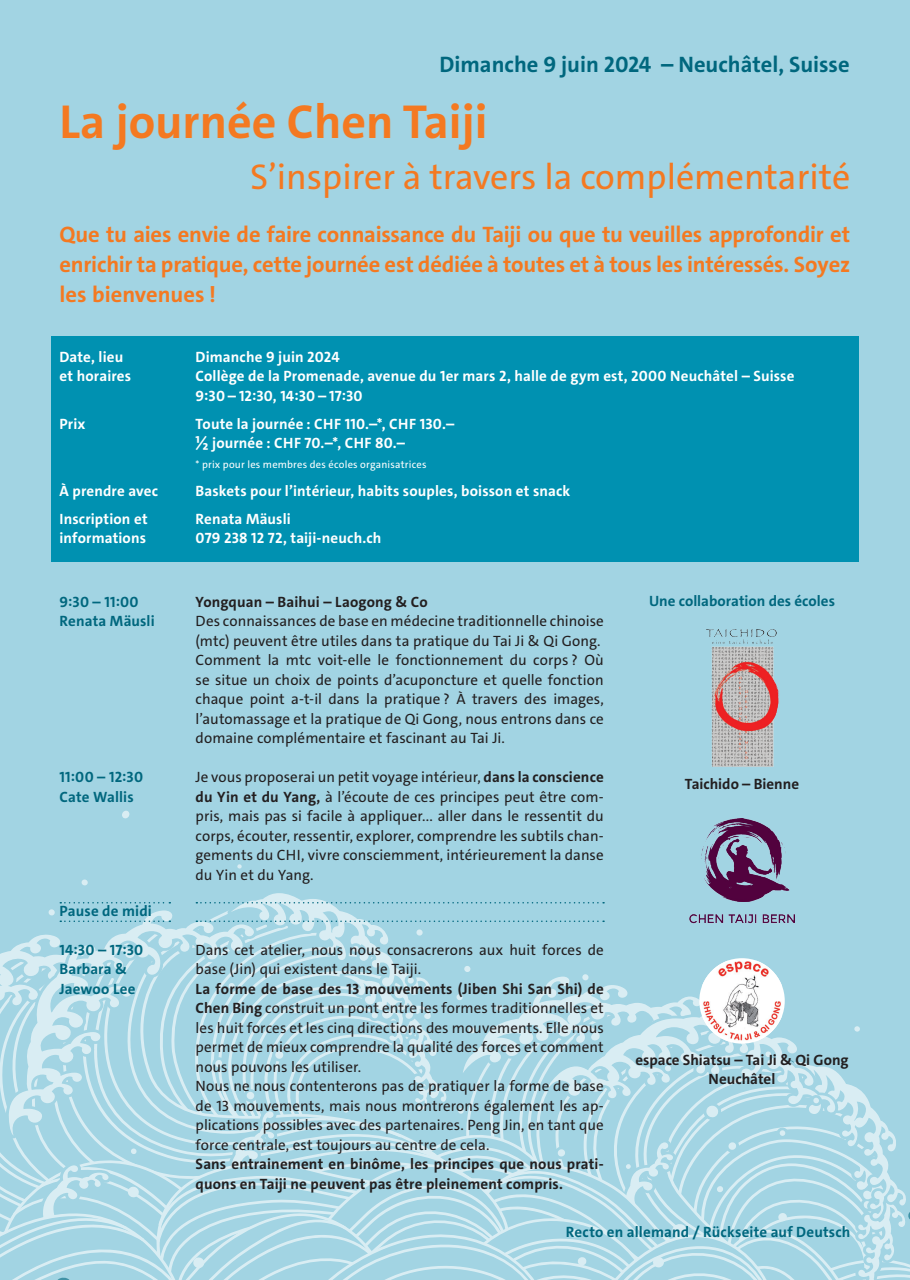
<style>
.page{position:relative;width:910px;height:1280px;background:#a2d4e3}
.page>*{position:absolute;margin:0;border:0;box-sizing:border-box;transform-origin:0 0}
.t1{font:700 48px "The Sans";color:#f47921}
.t2{font:36px "The Sans";color:#f47921}
.t3{font:700 22.5px/30px "The Sans";letter-spacing:-.005em;color:#f47921;text-align:justify}
.t4{font:700 22.5px "The Sans";color:#00677e}
.t5{font:15px/19.5px "The Sans";letter-spacing:.005em;color:#231f20}
.t6{font:700 15px/19.5px "The Sans";letter-spacing:.01em;color:#fff}
.t7{font:700 15px/19.5px "The Sans";letter-spacing:.005em;color:#231f20;text-align:center}
.t8{font:700 15px/19.5px "The Sans";letter-spacing:.005em;color:#00677e}
.t9{font:10.5px "The Sans";letter-spacing:.02em;color:#fff}
.s1{font-weight:700}
</style>
<div class="page">
<svg style="left:122px;top:810px;width:8px;height:9px"></svg>
<svg style="left:237px;top:864px;width:5px;height:5px"></svg>
<img style="left:706px;top:629px;width:73px;height:138px">
<div style="left:51px;top:336px;width:808px;height:225px;background:#0091b1"></div>
<img style="left:702px;top:818px;width:84px;height:59px">
<svg style="left:0;top:877px;width:910px;height:403px"></svg>
<h3 class="t4" style="left:439px;top:50px;width:412px">Dimanche 9 juin 2024 – Neuchâtel, Suisse</h3>
<h1 class="t1" style="left:60px;top:91px;width:429px">La journée Chen Taiji</h1>
<h2 class="t2" style="left:250px;top:154px;width:602px">S’inspirer à travers la complémentarité</h2>
<h3 class="t3" style="left:60px;top:220px;width:792px">Que tu aies envie de faire connaissance du Taiji ou que tu veuilles approfondir et enrichir ta pratique, cette journée est dédiée à toutes et à tous les intéressés. Soyez les bienvenues !</h3>
<p class="t6" style="left:60px;top:347px;width:73px">Date, lieu et horaires</p>
<p class="t6" style="left:60px;top:414px;width:27px">Prix</p>
<p class="t6" style="left:60px;top:477px;width:100px;line-height:28px">À prendre avec<br>Inscription et</p>
<p class="t6" style="left:60px;top:529px;width:88px">informations</p>
<p class="t8" style="left:60px;top:592px;width:97px">9:30 – 11:00<br>Renata Mäusli</p>
<p class="t8" style="left:60px;top:767px;width:85px">11:00 – 12:30<br>Cate Wallis</p>
<p class="t8" style="left:60px;top:901px;width:94px">Pause de midi</p>
<p class="t8" style="left:60px;top:940px;width:85px">14:30 – 17:30<br>Barbara &amp;<br>Jaewoo Lee</p>
<p class="t6" style="left:196px;top:347px;width:600px">Dimanche 9 juin 2024<br>Collège de la Promenade, avenue du 1er mars 2, halle de gym est, 2000 Neuchâtel – Suisse<br>9:30 – 12:30, 14:30 – 17:30</p>
<p class="t6" style="left:196px;top:414px;width:260px">Toute la journée : CHF 110.–*, CHF 130.– ½ journée : CHF 70.–*, CHF 80.–</p>
<p class="t9" style="left:196px;top:458px;width:232px">* prix pour les membres des écoles organisatrices</p>
<p class="t6" style="left:196px;top:477px;width:376px;line-height:28px">Baskets pour l’intérieur, habits souples, boisson et snack<br>Renata Mäusli</p>
<p class="t6" style="left:196px;top:529px;width:187px">079 238 12 72, taiji-neuch.ch</p>
<p class="t7" style="left:196px;top:592px;width:234px">Yongquan – Baihui – Laogong &amp; Co</p>
<p class="t5" style="left:196px;top:611px;width:410px">Des connaissances de base en médecine traditionnelle chinoise (mtc) peuvent être utiles dans ta pratique du Tai Ji &amp; Qi Gong.<br>Comment la mtc voit-elle le fonctionnement du corps ? Où se situe un choix de points d’acuponcture et quelle fonction chaque point a-t-il dans la pratique ? À travers des images, l’automassage et la pratique de Qi Gong, nous entrons dans ce domaine complémentaire et fascinant au Tai Ji.</p>
<p class="t5" style="left:196px;top:767px;width:410px;text-align:justify">Je vous proposerai un petit voyage intérieur, <span class="s1">dans la conscience du Yin et du Yang,</span> à l’écoute de ces principes peut être com&shy;pris, mais pas si facile à appliquer... aller dans le ressentit du corps, écouter, ressentir, explorer, comprendre les subtils chan&shy;gements du CHI, vivre consciemment, intérieurement la danse du Yin et du Yang.</p>
<p class="t5" style="left:196px;top:940px;width:410px">Dans cet atelier, nous nous consacrerons aux huit forces de base (Jin) qui existent dans le Taiji.</p>
<p class="t5" style="left:196px;top:979px;width:410px"><span class="s1">La forme de base des 13 mouvements (Jiben Shi San Shi) de Chen Bing</span> construit un pont entre les formes traditionnelles et les huit forces et les cinq directions des mouvements. Elle nous permet de mieux comprendre la qualité des forces et comment nous pouvons les utiliser.<br>Nous ne nous contenterons pas de pratiquer la forme de base de 13 mouvements, mais nous montrerons également les ap&shy;plications possibles avec des partenaires. Peng Jin, en tant que force centrale, est toujours au centre de cela.</p>
<p class="t7" style="left:196px;top:1155px;width:410px;text-align:left">Sans entrainement en binôme, les principes que nous prati&shy;quons en Taiji ne peuvent pas être pleinement compris.</p>
<p class="t8" style="left:649px;top:592px;width:188px">Une collaboration des écoles</p>
<p class="t7" style="left:685px;top:774px;width:116px">Taichido – Bienne</p>
<p class="t7" style="left:635px;top:1050px;width:215px">espace Shiatsu – Tai Ji &amp; Qi Gong<br>Neuchâtel</p>
<p class="t8" style="left:566px;top:1223px;width:286px">Recto en allemand / Rückseite auf Deutsch</p>
</div>
